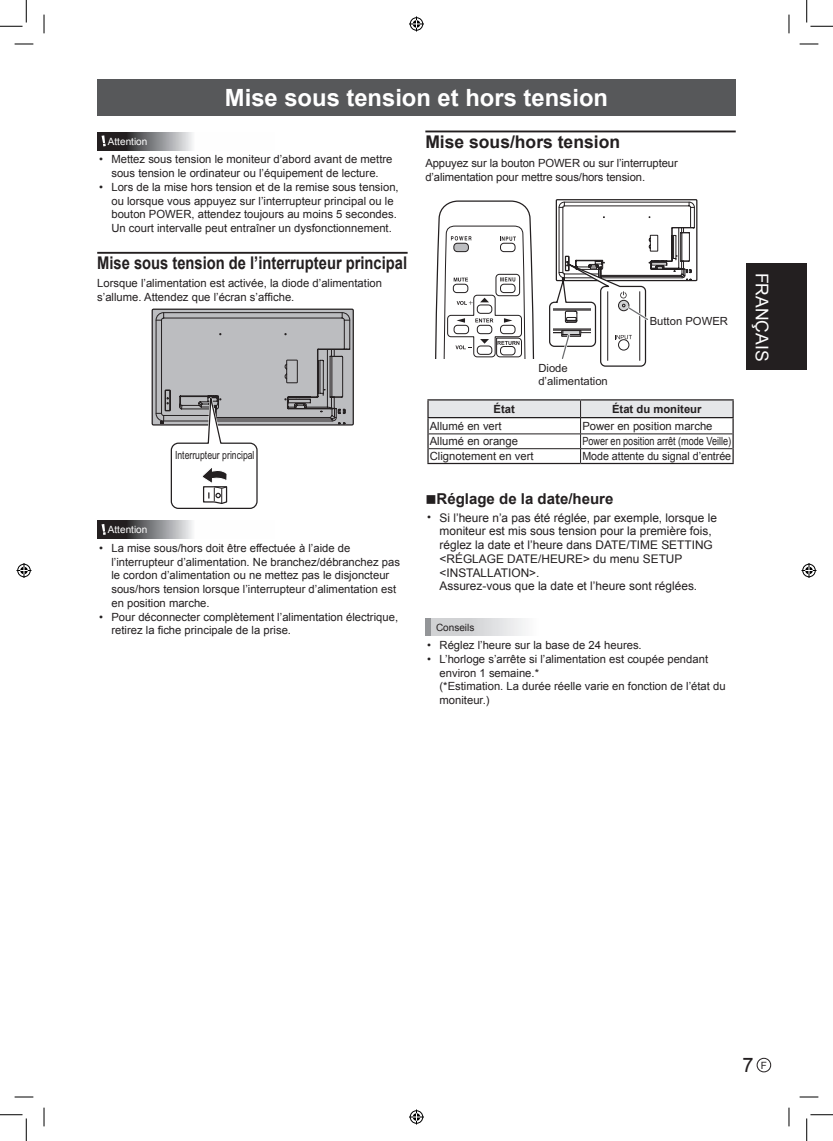
<style>
.page{position:relative;width:833px;height:1141px;background:#fff}
.page>*{position:absolute;margin:0;border:0;box-sizing:border-box;transform-origin:0 0}
.t1{font:700 23.75px "Arial";color:#fff}
.t2{font:20px "Arial";color:#231f20}
.t3{font:700 17.5px "Arial";color:#231f20;scale:.84 1}
.t4{font:700 17.5px "Arial";color:#231f20}
.t5{font:17.5px "Arial";color:#fff}
.t6{font:700 15px "Arial";color:#231f20}
.t7{font:11.88px/13.8px "Arial";color:#231f20}
.t8{font:11.25px/13.8px "Arial";color:#231f20}
.t9{font:11.25px "Arial";color:#231f20;scale:.81 1}
.t10{font:11.25px "Arial";color:#231f20;scale:.95 1}
.t11{font:11.25px "Arial";color:#231f20;scale:.77 1}
.t12{font:700 11.25px "Arial";color:#231f20}
.t13{font:10px "Arial";color:#fff}
.t14{font:10px "Arial";color:#231f20}
.s1{font-size:11.25px}
.s2{font-size:10px}
</style>
<div class="page">
<div style="left:97px;top:79px;width:638px;height:36px;background:#57585a"></div>
<div style="left:746px;top:264px;width:60px;height:106px;background:#231f20"></div>
<div style="left:756px;top:1057px;width:14px;height:15px;border:1px solid #231f20;border-radius:50%"></div>
<hr style="left:97px;top:252px;width:310px;height:2px;background:#231f20">
<svg style="left:97px;top:132px;width:96px;height:18px;background:#707072"></svg>
<svg style="left:101px;top:135px;width:5px;height:11px"></svg>
<div style="left:152px;top:309px;width:201px;height:116px;background:#bcbdc0"></div>
<div style="left:151px;top:308px;width:202px;height:117px;border:1px solid #231f20"></div>
<svg style="left:155px;top:312px;width:195px;height:197px"></svg>
<svg style="left:97px;top:521px;width:96px;height:17px;background:#707072"></svg>
<svg style="left:101px;top:524px;width:5px;height:11px"></svg>
<hr style="left:425px;top:130px;width:310px;height:2px;background:#231f20">
<svg style="left:435px;top:200px;width:100px;height:159px"></svg>
<div style="left:555px;top:199px;width:142px;height:82px;border:1px solid #231f20"></div>
<svg style="left:549px;top:201px;width:145px;height:166px"></svg>
<hr style="left:427px;top:399px;width:153px;height:1px;background:#231f20">
<hr style="left:580px;top:399px;width:153px;height:1px;background:#231f20">
<hr style="left:427px;top:463px;width:153px;height:1px;background:#231f20">
<hr style="left:580px;top:463px;width:153px;height:1px;background:#231f20">
<svg style="left:427px;top:400px;width:306px;height:63px"></svg>
<div style="left:425px;top:618px;width:177px;height:18px;background:linear-gradient(to right,#c9cacc,#fff)"></div>
<div style="left:425px;top:618px;width:5px;height:18px;background:#939598"></div>
<svg style="left:15px;top:43px;width:18px;height:1px"></svg>
<svg style="left:799px;top:43px;width:18px;height:1px"></svg>
<svg style="left:43px;top:15px;width:1px;height:18px"></svg>
<svg style="left:43px;top:1107px;width:1px;height:19px"></svg>
<svg style="left:789px;top:15px;width:1px;height:18px"></svg>
<svg style="left:789px;top:1107px;width:1px;height:19px"></svg>
<svg style="left:15px;top:44px;width:18px;height:1px"></svg>
<svg style="left:799px;top:44px;width:18px;height:1px"></svg>
<svg style="left:15px;top:1096px;width:18px;height:1px"></svg>
<svg style="left:799px;top:1096px;width:18px;height:1px"></svg>
<svg style="left:44px;top:15px;width:1px;height:18px"></svg>
<svg style="left:44px;top:1107px;width:1px;height:19px"></svg>
<svg style="left:788px;top:15px;width:1px;height:18px"></svg>
<svg style="left:788px;top:1107px;width:1px;height:19px"></svg>
<svg style="left:0;top:0;width:27px;height:27px"></svg>
<svg style="left:0;top:1114px;width:27px;height:26px"></svg>
<svg style="left:806px;top:0;width:26px;height:27px"></svg>
<svg style="left:806px;top:1114px;width:26px;height:26px"></svg>
<div style="left:408px;top:16px;width:16px;height:16px;border:3px solid #fff;border-radius:50%"></div>
<svg style="left:409px;top:16px;width:15px;height:15px"></svg>
<div style="left:408px;top:1109px;width:16px;height:15px;border:3px solid #fff;border-radius:50%"></div>
<svg style="left:409px;top:1109px;width:15px;height:15px"></svg>
<div style="left:16px;top:562px;width:16px;height:16px;border:3px solid #fff;border-radius:50%"></div>
<svg style="left:16px;top:563px;width:15px;height:15px"></svg>
<div style="left:800px;top:562px;width:16px;height:16px;border:3px solid #fff;border-radius:50%"></div>
<svg style="left:801px;top:563px;width:15px;height:15px"></svg>
<h1 class="t1" style="left:225px;top:82px;width:384px">Mise sous tension et hors tension</h1>
<p class="t13" style="left:108px;top:135px;width:41px">Attention</p>
<p class="t8" style="left:99px;top:153px;width:295px;text-align:center">• Mettez sous tension le moniteur d’abord avant de mettre sous tension le ordinateur ou l’équipement de lecture.</p>
<p class="t8" style="left:111px;top:180px;width:289px;text-indent:-12px">• Lors de la mise hors tension et de la remise sous tension, ou lorsque vous appuyez sur l’interrupteur principal ou le bouton POWER, attendez toujours au moins 5 secondes.<br>Un court intervalle peut entraîner un dysfonctionnement.</p>
<h3 class="t3" style="left:97px;top:251px;width:370px">Mise sous tension de l’interrupteur principal</h3>
<p class="t8" style="left:97px;top:276px;width:286px">Lorsque l’alimentation est activée, la diode d’alimentation s’allume. Attendez que l’écran s’affiche.</p>
<p class="t11" style="left:175px;top:448px;width:105px">Interrupteur principal</p>
<p class="t13" style="left:108px;top:523px;width:41px">Attention</p>
<p class="t8" style="left:111px;top:541px;width:290px;text-indent:-12px">• La mise sous/hors doit être effectuée à l’aide de l’interrupteur d’alimentation. Ne branchez/débranchez pas le cordon d’alimentation ou ne mettez pas le disjoncteur sous/hors tension lorsque l’interrupteur d’alimentation est en position marche.</p>
<p class="t8" style="left:111px;top:610px;width:288px;text-indent:-12px">• Pour déconnecter complètement l’alimentation électrique, retirez la fiche principale de la prise.</p>
<h3 class="t4" style="left:425px;top:130px;width:196px">Mise sous/hors tension</h3>
<p class="t8" style="left:425px;top:156px;width:254px">Appuyez sur la bouton POWER ou sur l’interrupteur d’alimentation pour mettre sous/hors tension.</p>
<p class="t8" style="left:538px;top:361px;width:71px">Diode d’alimentation</p>
<p class="t8" style="left:649px;top:314px;width:80px">Button POWER</p>
<p class="t12" style="left:493px;top:401px;width:23px">État</p>
<p class="t12" style="left:611px;top:401px;width:91px">État du moniteur</p>
<p class="t8" style="left:429px;top:419px;width:73px">Allumé en vert</p>
<p class="t8" style="left:582px;top:419px;width:132px">Power en position marche</p>
<p class="t8" style="left:429px;top:434px;width:90px">Allumé en orange</p>
<p class="t9" style="left:582px;top:434px;width:185px">Power en position arrêt (mode Veille)</p>
<p class="t8" style="left:429px;top:449px;width:105px">Clignotement en vert</p>
<p class="t10" style="left:582px;top:449px;width:158px">Mode attente du signal d’entrée</p>
<h3 class="t6" style="left:425px;top:489px;width:189px">■Réglage de la date/heure</h3>
<p class="t7" style="left:439px;top:510px;width:279px;text-indent:-12px"><span class="s1">•</span> Si l’heure n’a pas été réglée, par exemple, lorsque le moniteur est mis sous tension pour la première fois, réglez la date et l’heure dans DATE/TIME SETTING &lt;RÉGLAGE DATE/HEURE&gt; du menu SETUP &lt;INSTALLATION&gt;.<br>Assurez-vous que la date et l’heure sont réglées.</p>
<p class="t14" style="left:436px;top:620px;width:40px">Conseils</p>
<p class="t8" style="left:427px;top:638px;width:216px">• Réglez l’heure sur la base de 24 heures.</p>
<p class="t8" style="left:439px;top:652px;width:287px;text-indent:-12px">• L’horloge s’arrête si l’alimentation est coupée pendant environ 1 semaine.*<br>(*Estimation. La durée réelle varie en fonction de l’état du moniteur.)</p>
<h3 class="t5" style="left:773px;top:273px;width:90px;rotate:90deg">FRANÇAIS</h3>
<h2 class="t2" style="left:742px;top:1051px;width:26px">7 <span class="s2">F</span></h2>
</div>
